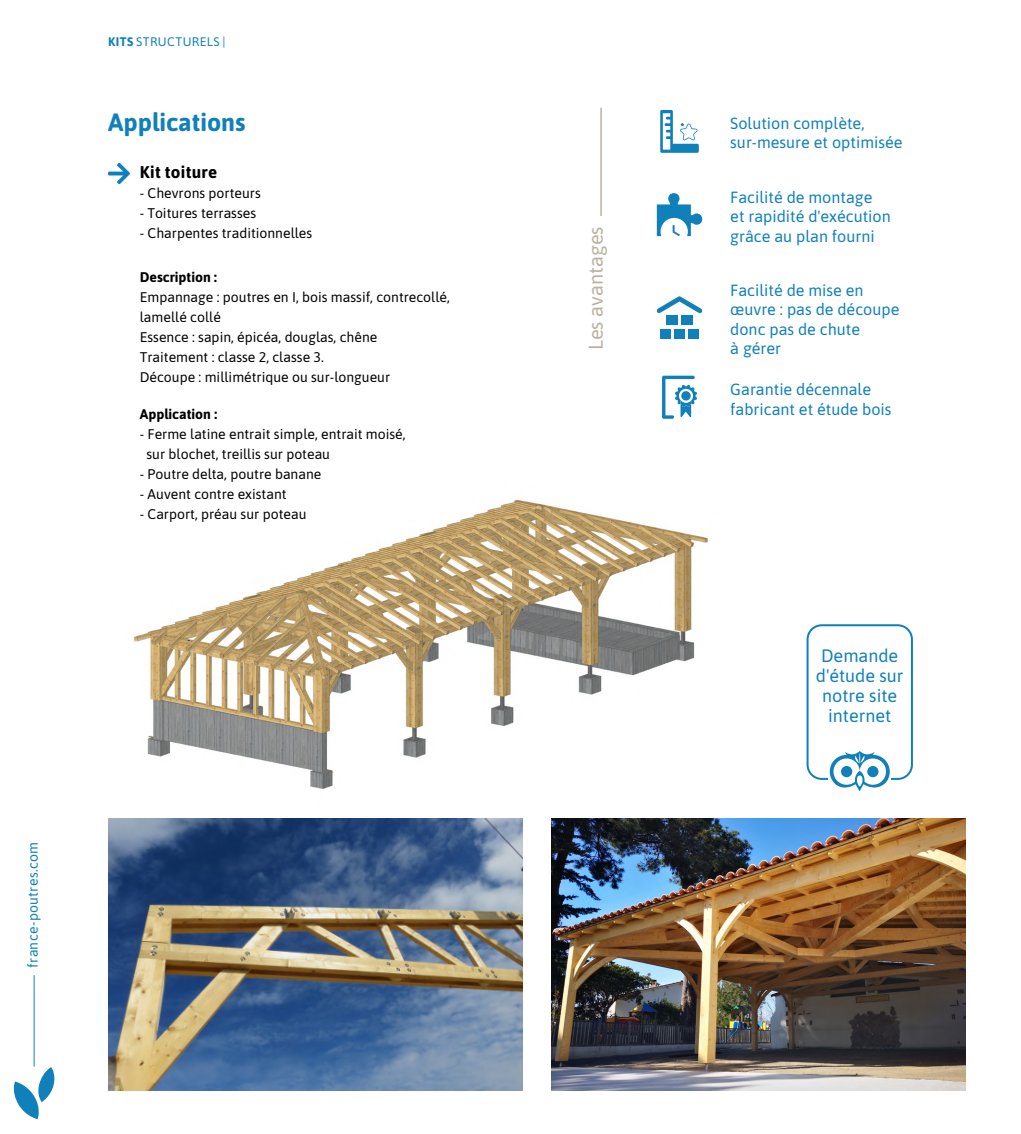
<style>
.page{position:relative;width:1021px;height:1134px;background:#fff}
.page>*{position:absolute;margin:0;border:0;box-sizing:border-box;transform-origin:0 0}
.t1{font:700 25px "Asap";color:#1080bb}
.t2{font:20px "Asap";color:#bab1a1}
.t3{font:18px/20px "Asap";color:#1080bb;text-align:center}
.t4{font:700 17px "Asap";letter-spacing:.02em;color:#000}
.t5{font:16.2px/19.4px "Asap";color:#1080bb}
.t6{font:14px/20px "Asap";color:#000}
.t7{font:700 14px "Asap";color:#000}
.t8{font:14px "Asap";letter-spacing:.02em;color:#1080bb}
.t9{font:12.4px "Asap";letter-spacing:.03em;color:#1080bb}
.s1{font-weight:700}
</style>
<div class="page">
<img style="left:133px;top:500px;width:575px;height:289px">
<svg style="left:13px;top:1067px;width:42px;height:52px"></svg>
<hr style="left:600px;top:108px;width:2px;height:108px;background:#bab1a1">
<img style="left:551px;top:818px;width:414px;height:272px">
<img style="left:108px;top:818px;width:414px;height:272px">
<div style="left:806px;top:624px;width:106px;height:156px;border:2px solid #1080bb;border-radius:14px"></div>
<div style="left:828px;top:747px;width:63px;height:40px;background:#fff"></div>
<svg style="left:829px;top:751px;width:60px;height:40px"></svg>
<svg style="left:108px;top:163px;width:22px;height:21px"></svg>
<svg style="left:660px;top:110px;width:38px;height:43px"></svg>
<svg style="left:656px;top:296px;width:46px;height:17px"></svg>
<div style="left:674px;top:329px;width:11px;height:9px;background:#1080bb"></div>
<div style="left:688px;top:329px;width:11px;height:9px;background:#1080bb"></div>
<div style="left:660px;top:329px;width:10px;height:9px;background:#1080bb"></div>
<div style="left:666px;top:316px;width:11px;height:9px;background:#1080bb"></div>
<div style="left:681px;top:316px;width:12px;height:9px;background:#1080bb"></div>
<svg style="left:657px;top:193px;width:45px;height:43px"></svg>
<svg style="left:662px;top:376px;width:35px;height:43px"></svg>
<hr style="left:34px;top:975px;width:1px;height:91px;background:#1080bb">
<p class="t9" style="left:108px;top:33px;width:119px"><span class="s1">KITS</span> STRUCTURELS |</p>
<h1 class="t1" style="left:108px;top:105px;width:139px">Applications</h1>
<p class="t4" style="left:140px;top:160px;width:79px">Kit toiture</p>
<p class="t6" style="left:140px;top:182px;width:122px">- Chevrons porteurs</p>
<p class="t6" style="left:140px;top:202px;width:118px">- Toitures terrasses</p>
<p class="t6" style="left:140px;top:222px;width:174px">- Charpentes traditionnelles</p>
<p class="t7" style="left:140px;top:268px;width:79px">Description :</p>
<p class="t6" style="left:140px;top:287px;width:311px">Empannage : poutres en I, bois massif, contrecollé, lamellé collé<br>Essence : sapin, épicéa, douglas, chêne<br>Traitement : classe 2, classe 3.<br>Découpe : millimétrique ou sur-longueur</p>
<p class="t7" style="left:140px;top:404px;width:79px">Application :</p>
<p class="t6" style="left:146px;top:423px;width:260px;text-indent:-7px">- Ferme latine entrait simple, entrait moisé, sur blochet, treillis sur poteau</p>
<p class="t6" style="left:140px;top:463px;width:183px">- Poutre delta, poutre banane</p>
<p class="t6" style="left:140px;top:483px;width:148px">- Auvent contre existant</p>
<p class="t6" style="left:140px;top:503px;width:168px">- Carport, préau sur poteau</p>
<p class="t8" style="left:23px;top:968px;width:128px;rotate:-90deg">france-poutres.com</p>
<h2 class="t2" style="left:582px;top:350px;width:125px;rotate:-90deg">Les avantages</h2>
<p class="t5" style="left:730px;top:112px;width:174px">Solution complète, sur-mesure et optimisée</p>
<p class="t5" style="left:730px;top:187px;width:162px">Facilité de montage<br>et rapidité d'exécution grâce au plan fourni</p>
<p class="t5" style="left:730px;top:279px;width:171px">Facilité de mise en œuvre : pas de découpe donc pas de chute<br>à gérer</p>
<p class="t5" style="left:730px;top:379px;width:163px">Garantie décennale fabricant et étude bois</p>
<p class="t3" style="left:816px;top:644px;width:89px">Demande d'étude sur notre site internet</p>
</div>
